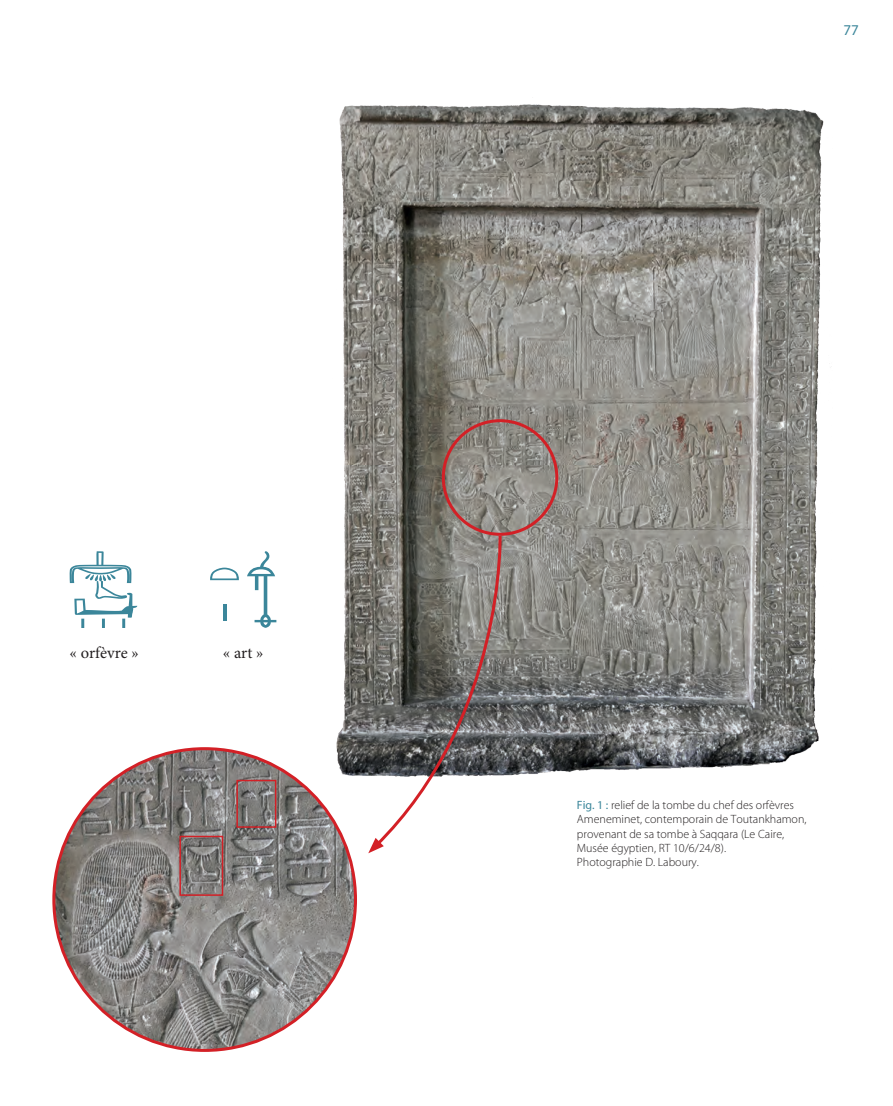
<style>
.page{position:relative;width:893px;height:1106px;background:#fff}
.page>*{position:absolute;margin:0;border:0;box-sizing:border-box;transform-origin:0 0}
.t1{font:16.5px "Minion Pro";color:#231f20}
.t2{font:15px "Myriad Pro";color:#3b869a}
.t3{font:300 12px/14.4px "Myriad Pro";color:#231f20}
.s1{font-weight:400;color:#3b869a}
</style>
<div class="page">
<img style="left:336px;top:104px;width:488px;height:672px">
<img style="left:54px;top:748px;width:301px;height:302px;border-radius:151px">
<div style="left:442px;top:419px;width:116px;height:117px;border:3px solid #d32026;border-radius:50%"></div>
<svg style="left:371px;top:533px;width:134px;height:307px"></svg>
<svg style="left:368px;top:837px;width:16px;height:16px"></svg>
<svg style="left:247px;top:551px;width:29px;height:77px"></svg>
<svg style="left:210px;top:567px;width:29px;height:13px"></svg>
<hr style="left:223px;top:604px;width:3px;height:16px;background:#3b869a">
<svg style="left:70px;top:551px;width:67px;height:77px"></svg>
<div style="left:179px;top:835px;width:44px;height:60px;border:2px solid #d32026"></div>
<div style="left:236px;top:779px;width:40px;height:48px;border:2px solid #d32026"></div>
<h1 class="t1" style="left:70px;top:641px;width:71px">« orfèvre »</h1>
<h1 class="t1" style="left:223px;top:641px;width:42px">« art »</h1>
<p class="t2" style="left:844px;top:20px;width:17px">77</p>
<p class="t3" style="left:577px;top:797px;width:231px"><span class="s1">Fig. 1 :</span> relief de la tombe du chef des orfèvres Ameneminet, contemporain de Toutankhamon, provenant de sa tombe à Saqqara (Le Caire, Musée égyptien, RT 10/6/24/8).<br>Photographie D. Laboury.</p>
</div>
